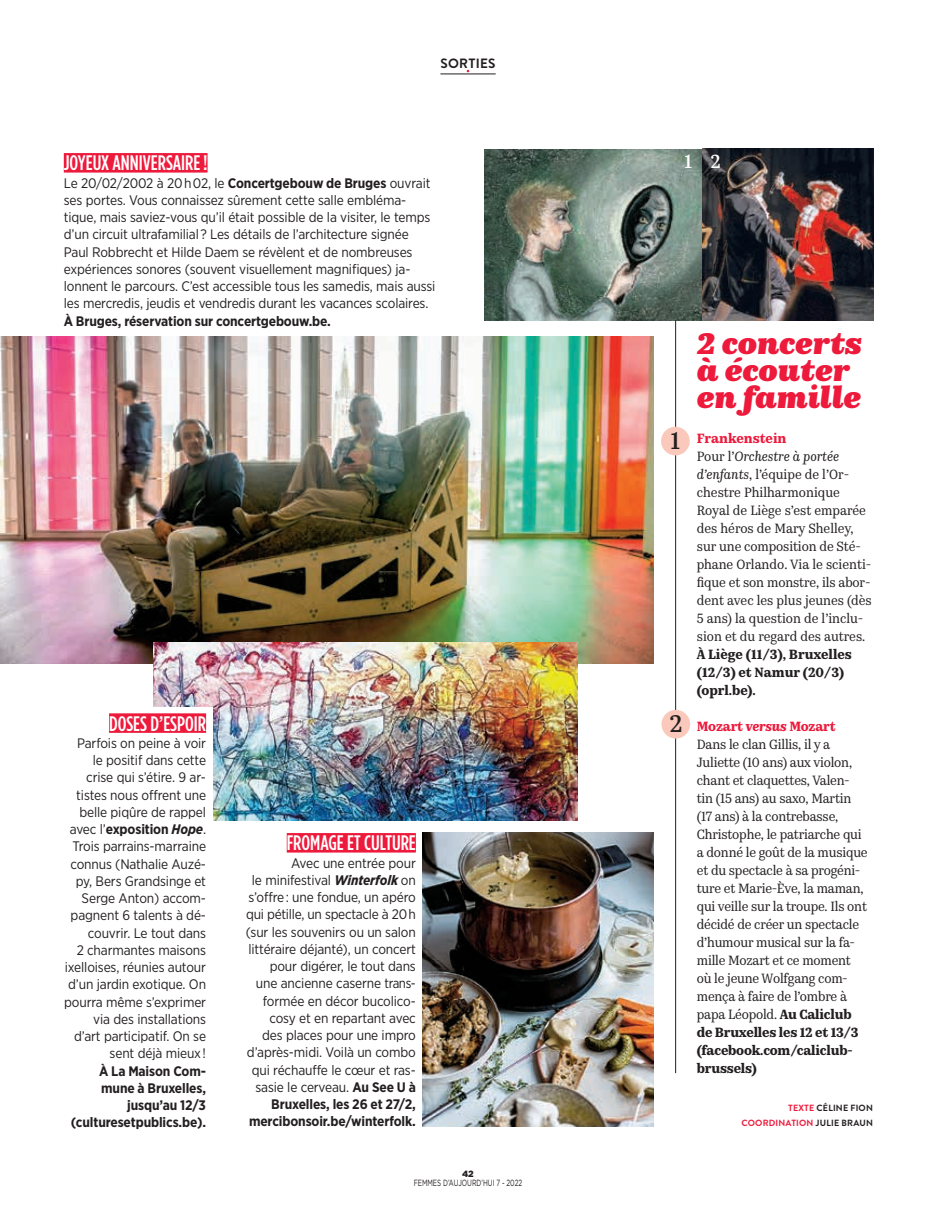
<style>
.page{position:relative;width:936px;height:1212px;background:#fff}
.page>*{position:absolute;margin:0;border:0;box-sizing:border-box;transform-origin:0 0}
.t1{font:italic 900 30px/27px "Kazimir Text";color:#ed1a3c}
.t2{font:500 24.3px "Kazimir Text";color:#231f20}
.t3{font:500 21px "Gotham Condensed";color:#fff}
.t4{font:500 19.05px "Kazimir Text";color:#fff}
.t5{font:13.8px/17.2px "Gotham Narrow";letter-spacing:-.01em;color:#231f20;text-align:right}
.t6{font:700 13.8px/17.2px "Gotham Narrow";letter-spacing:-.01em;color:#231f20;text-align:right}
.t7{font:13.5px/18px "Kazimir Text";letter-spacing:-.015em;color:#231f20;scale:.95 1}
.t8{font:700 13.5px/18px "Kazimir Text";color:#231f20;scale:.95 1}
.t9{font:700 13.5px "Brandon Text";letter-spacing:.02em;color:#231f20}
.t10{font:700 9px/15px "Brandon Text";letter-spacing:.02em;color:#231f20;text-align:right}
.t11{font:9px "Gotham";color:#231f20;scale:.7 1}
.t12{font:900 9px "Gotham";color:#231f20}
.s1{font-weight:700}
.s2{font-weight:700;font-style:italic}
.s3{font-weight:700;color:#ed1a3c}
.s4{font-style:italic}
.s5{font-weight:700;font-style:italic;color:#ed1a3c}
.s6{color:#ed1a3c}
</style>
<div class="page">
<hr style="left:440px;top:74px;width:55px;height:1px;background:#231f20">
<img style="left:0;top:336px;width:653px;height:327px">
<img style="left:153px;top:643px;width:424px;height:178px">
<div style="left:57px;top:707px;width:156px;height:391px;background:#fff"></div>
<img style="left:484px;top:149px;width:218px;height:171px">
<img style="left:702px;top:149px;width:171px;height:171px">
<img style="left:422px;top:832px;width:231px;height:295px">
<hr style="left:675px;top:320px;width:1px;height:753px;background:#231f20">
<div style="left:287px;top:833px;width:129px;height:19px;background:#ed1a3c"></div>
<div style="left:64px;top:153px;width:143px;height:20px;background:#ed1a3c"></div>
<div style="left:109px;top:713px;width:97px;height:20px;background:#ed1a3c"></div>
<div style="left:661px;top:427px;width:28px;height:28px;background:#fbc9bc;border-radius:50%"></div>
<div style="left:661px;top:710px;width:29px;height:28px;background:#fbc9bc;border-radius:50%"></div>
<p class="t9" style="left:440px;top:54px;width:57px">SORTIES</p>
<h3 class="t3" style="left:64px;top:151px;width:145px">JOYEUX ANNIVERSAIRE !</h3>
<p class="t5" style="left:64px;top:174px;width:373px;text-align:left">Le 20/02/2002 à 20 h 02, le <span class="s1">Concertgebouw de Bruges</span> ouvrait ses portes. Vous connaissez sûrement cette salle embléma&shy;tique, mais saviez-vous qu’il était possible de la visiter, le temps d’un circuit ultrafamilial ? Les détails de l’architecture signée Paul Robbrecht et Hilde Daem se révèlent et de nombreuses expériences sonores (souvent visuellement magnifiques) ja&shy;lonnent le parcours. C’est accessible tous les samedis, mais aussi les mercredis, jeudis et vendredis durant les vacances scolaires.</p>
<p class="t6" style="left:64px;top:312px;width:269px">À Bruges, réservation sur concertgebouw.be.</p>
<h3 class="t3" style="left:109px;top:711px;width:98px">DOSES D’ESPOIR</h3>
<p class="t5" style="left:64px;top:734px;width:143px">Parfois on peine à voir le positif dans cette crise qui s’étire. 9 ar&shy;tistes nous offrent une belle piqûre de rappel avec l’<span class="s1">exposition</span> <span class="s2">Hope</span>.<br>Trois parrains-marraine connus (Nathalie Auzé&shy;py, Bers Grandsinge et<br>Serge Anton) accom&shy;pagnent 6 talents à dé&shy;couvrir. Le tout dans<br>2 charmantes maisons ixelloises, réunies autour d’un jardin exotique. On pourra même s’exprimer via des installations d’art participatif. On se sent déjà mieux !</p>
<p class="t6" style="left:71px;top:1062px;width:137px">À La Maison Com&shy;mune à Bruxelles, jusqu’au 12/3 (culturesetpublics.be).</p>
<h3 class="t3" style="left:287px;top:831px;width:131px">FROMAGE ET CULTURE</h3>
<p class="t5" style="left:246px;top:854px;width:172px">Avec une entrée pour<br>le minifestival <span class="s2">Winterfolk</span> on s’offre : une fondue, un apéro qui pétille, un spectacle à 20 h (sur les souvenirs ou un salon littéraire déjanté), un concert pour digérer, le tout dans une ancienne caserne trans&shy;formée en décor bucolico&shy;cosy et en repartant avec des places pour une impro d’après-midi. Voilà un combo qui réchauffe le cœur et ras&shy;sasie le cerveau. <span class="s1">Au See U à<br>Bruxelles, les 26 et 27/2, mercibonsoir.be/winterfolk.</span></p>
<p class="t12" style="left:462px;top:1167px;width:13px">42</p>
<p class="t11" style="left:413px;top:1177px;width:157px">FEMMES D’AUJOURD’HUI 7 - 2022</p>
<h3 class="t4" style="left:684px;top:147px;width:38px">1 2</h3>
<h2 class="t2" style="left:670px;top:423px;width:11px">1</h2>
<h2 class="t2" style="left:669px;top:706px;width:15px">2</h2>
<h1 class="t1" style="left:696px;top:328px;width:167px">2 concerts à écouter en famille</h1>
<p class="t7" style="left:696px;top:429px;width:185px"><span class="s3">Frankenstein<br></span>Pour l’<span class="s4">Orchestre à portée d’enfants</span>, l’équipe de l’Or&shy;chestre Philharmonique<br>Royal de Liège s’est emparée des héros de Mary Shelley, sur une composition de Sté&shy;phane Orlando. Via le scienti&shy;fique et son monstre, ils abor&shy;dent avec les plus jeunes (dès<br>5 ans) la question de l’inclu&shy;sion et du regard des autres.</p>
<p class="t8" style="left:696px;top:645px;width:165px">À Liège (11/3), Bruxelles (12/3) et Namur (20/3) (oprl.be).</p>
<p class="t7" style="left:696px;top:716px;width:181px"><span class="s3">Mozart</span> <span class="s5">versus</span> <span class="s3">Mozart<br></span>Dans le clan Gillis, il y a<br>Juliette (10 ans) aux violon, chant et claquettes, Valen&shy;tin (15 ans) au saxo, Martin (17 ans) à la contrebasse,<br>Christophe, le patriarche qui a donné le goût de la musique et du spectacle à sa progéni&shy;ture et Marie-Ève, la maman, qui veille sur la troupe. Ils ont décidé de créer un spectacle d’humour musical sur la fa&shy;mille Mozart et ce moment où le jeune Wolfgang com&shy;mença à faire de l’ombre à papa Léopold. <span class="s1">Au Caliclub de Bruxelles les 12 et 13/3 (facebook.com/caliclub&shy;brussels)</span></p>
<p class="t10" style="left:741px;top:1100px;width:133px"><span class="s6">TEXTE</span> CÉLINE FION<br><span class="s6">COORDINATION</span> JULIE BRAUN</p>
</div>
